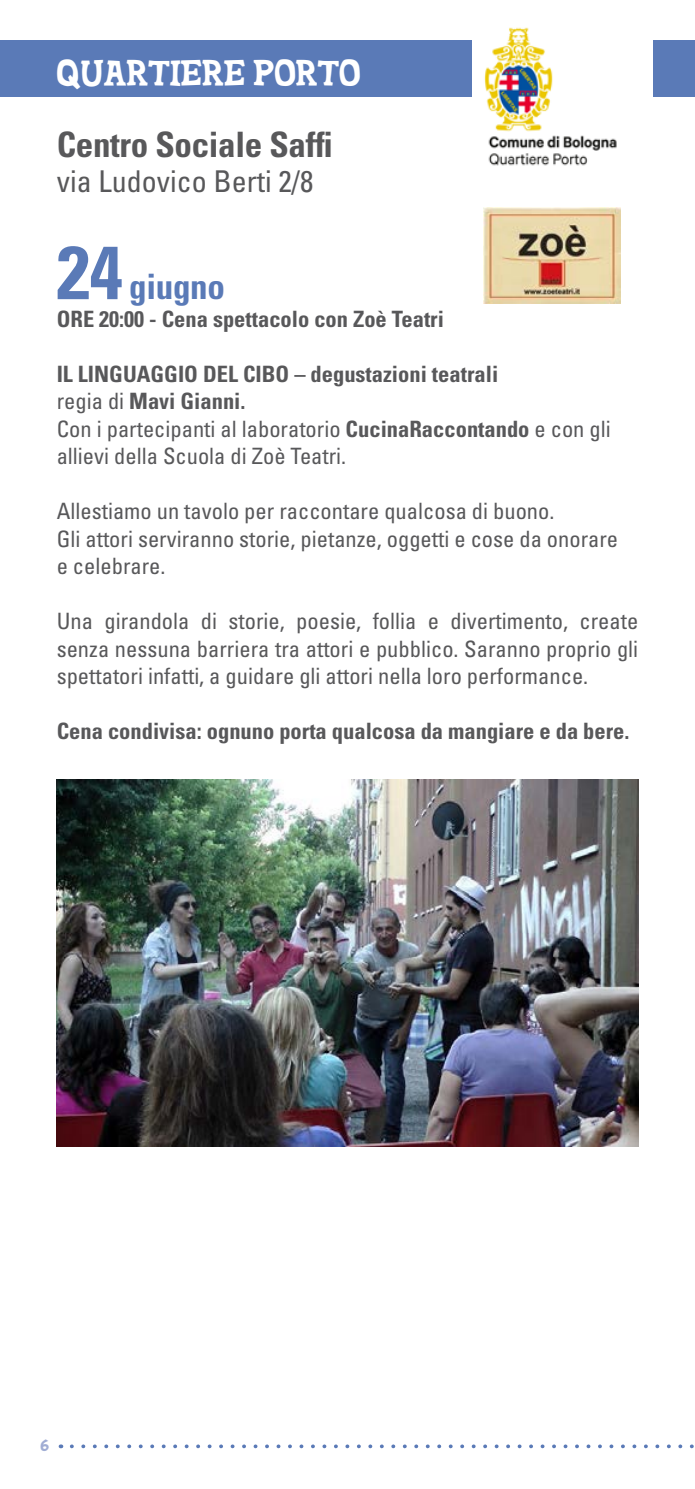
<style>
.page{position:relative;width:695px;height:1489px;background:#fff}
.page>*{position:absolute;margin:0;border:0;box-sizing:border-box;transform-origin:0 0}
.t1{font:700 condensed 35px "Univers";letter-spacing:-.01em;color:#58585a}
.t2{font:35px "Soft Compound";letter-spacing:-.01em;color:#fff}
.t3{font:700 condensed 35px "Univers";letter-spacing:-.01em;color:#5a7ab7}
.t4{font:condensed 30px "Univers";color:#58585a}
.t5{font:condensed 22.5px/27.5px "Univers";color:#58585a}
.t6{font:700 condensed 22.5px "Univers";color:#58585a}
.t7{font:16.25px "Soft Compound";color:#a0add4}
.s1{font-size:75px}
.s2{font-weight:700}
</style>
<div class="page">
<svg style="left:72px;top:1444px;width:622px;height:3px"></svg>
<div style="left:0;top:40px;width:694px;height:57px;background:#5a7ab7"></div>
<img style="left:472px;top:27px;width:180px;height:139px">
<img style="left:483px;top:207px;width:137px;height:96px">
<img style="left:57px;top:780px;width:581px;height:366px">
<h1 class="t2" style="left:57px;top:53px;width:306px">QUARTIERE PORTO</h1>
<h1 class="t1" style="left:57px;top:123px;width:277px">Centro Sociale Saffi</h1>
<h2 class="t4" style="left:57px;top:162px;width:258px">via Ludovico Berti 2/8</h2>
<h1 class="t3" style="left:57px;top:265px;width:169px"><span class="s1">24</span> giugno</h1>
<p class="t6" style="left:57px;top:305px;width:13px">ORE</p>
<p class="t6" style="left:99px;top:305px;width:346px">20:00 - Cena spettacolo con Zoè Teatri</p>
<p class="t6" style="left:57px;top:360px;width:93px">Il Linguaggi</p>
<p class="t5" style="left:57px;top:359px;width:555px;text-indent:127px"><span class="s2">o del Cibo – degustazioni teatrali<br></span>regia di <span class="s2">Mavi Gianni.<br></span>Con i partecipanti al laboratorio <span class="s2">CucinaRaccontando</span> e con gli allievi della Scuola di Zoè Teatri.</p>
<p class="t5" style="left:57px;top:497px;width:563px">Allestiamo un tavolo per raccontare qualcosa di buono.<br>Gli attori serviranno storie, pietanze, oggetti e cose da onorare e celebrare.</p>
<p class="t5" style="left:57px;top:607px;width:583px;text-align:justify">Una girandola di storie, poesie, follia e divertimento, create senza nessuna barriera tra attori e pubblico. Saranno proprio gli spettatori infatti, a guidare gli attori nella loro performance.</p>
<p class="t6" style="left:57px;top:717px;width:574px">Cena condivisa: ognuno porta qualcosa da mangiare e da bere.</p>
<p class="t7" style="left:41px;top:1436px;width:11px">6</p>
</div>
